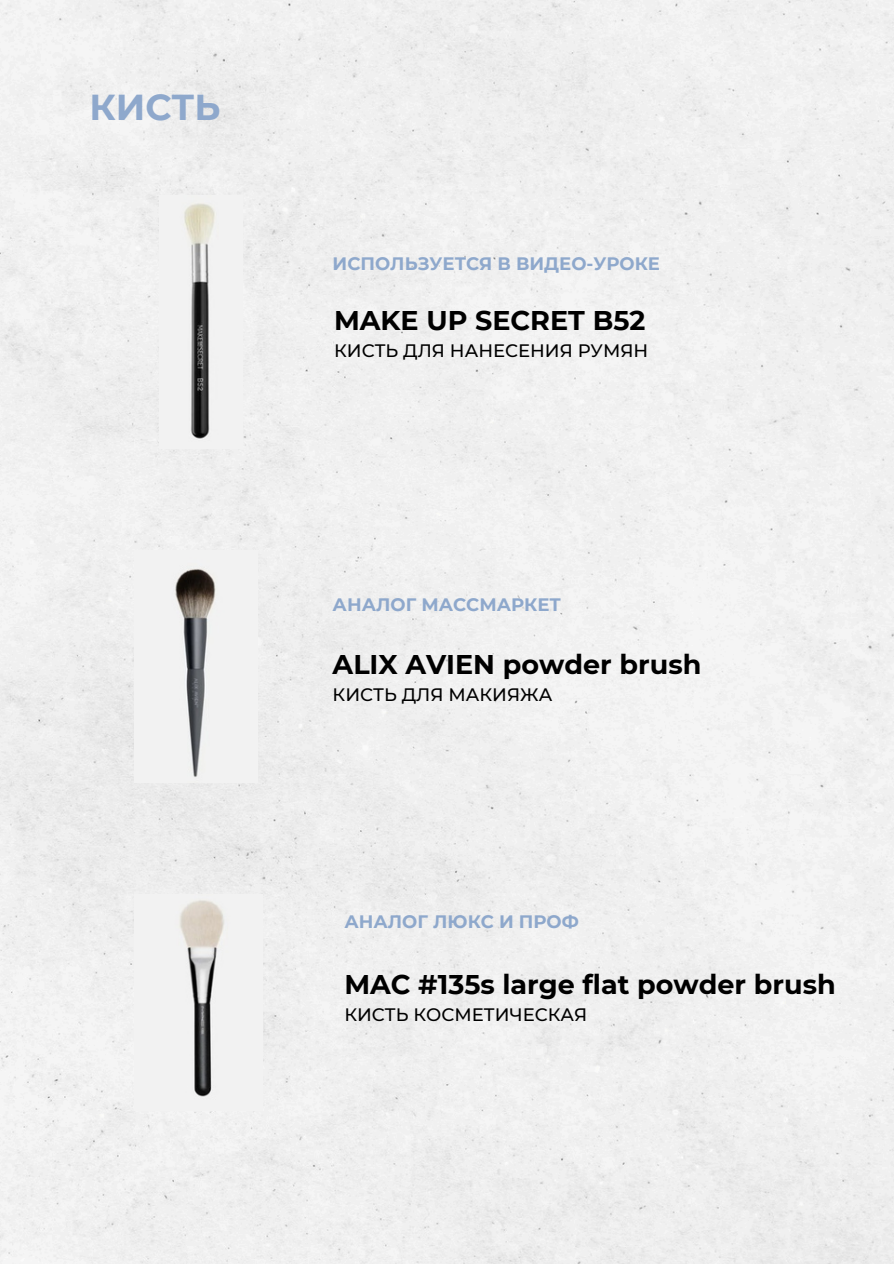
<style>
.page{position:relative;width:894px;height:1264px;background:#fff}
.page>*{position:absolute;margin:0;border:0;box-sizing:border-box;transform-origin:0 0}
.t1{font:700 36px "Montserrat";color:#8ea8cc}
.t2{font:700 27px "Montserrat";color:#000}
.t3{font:500 18px "Montserrat";color:#000}
.t4{font:700 18px "Montserrat";color:#8ea8cc}
</style>
<div class="page">
<div style="left:0;top:0;width:893px;height:1263px;background:#f0f0f0"></div>
<img style="left:159px;top:195px;width:84px;height:254px">
<img style="left:135px;top:550px;width:122px;height:232px">
<img style="left:135px;top:894px;width:127px;height:216px">
<p class="t1" style="left:89px;top:85px;width:133px">КИСТЬ</p>
<h2 class="t4" style="left:332px;top:253px;width:329px">ИСПОЛЬЗУЕТСЯ В ВИДЕО-УРОКЕ</h2>
<p class="t2" style="left:334px;top:303px;width:312px">MAKE UP SECRET B52</p>
<p class="t3" style="left:334px;top:339px;width:315px">КИСТЬ ДЛЯ НАНЕСЕНИЯ РУМЯН</p>
<p class="t4" style="left:332px;top:594px;width:230px">АНАЛОГ МАССМАРКЕТ</p>
<p class="t2" style="left:332px;top:647px;width:370px">ALIX AVIEN powder brush</p>
<p class="t3" style="left:332px;top:683px;width:221px">КИСТЬ ДЛЯ МАКИЯЖА</p>
<p class="t4" style="left:344px;top:910px;width:236px">АНАЛОГ ЛЮКС И ПРОФ</p>
<h2 class="t2" style="left:344px;top:967px;width:492px">MAC #135s large flat powder brush</h2>
<h2 class="t3" style="left:344px;top:1003px;width:244px">КИСТЬ КОСМЕТИЧЕСКАЯ</h2>
</div>
